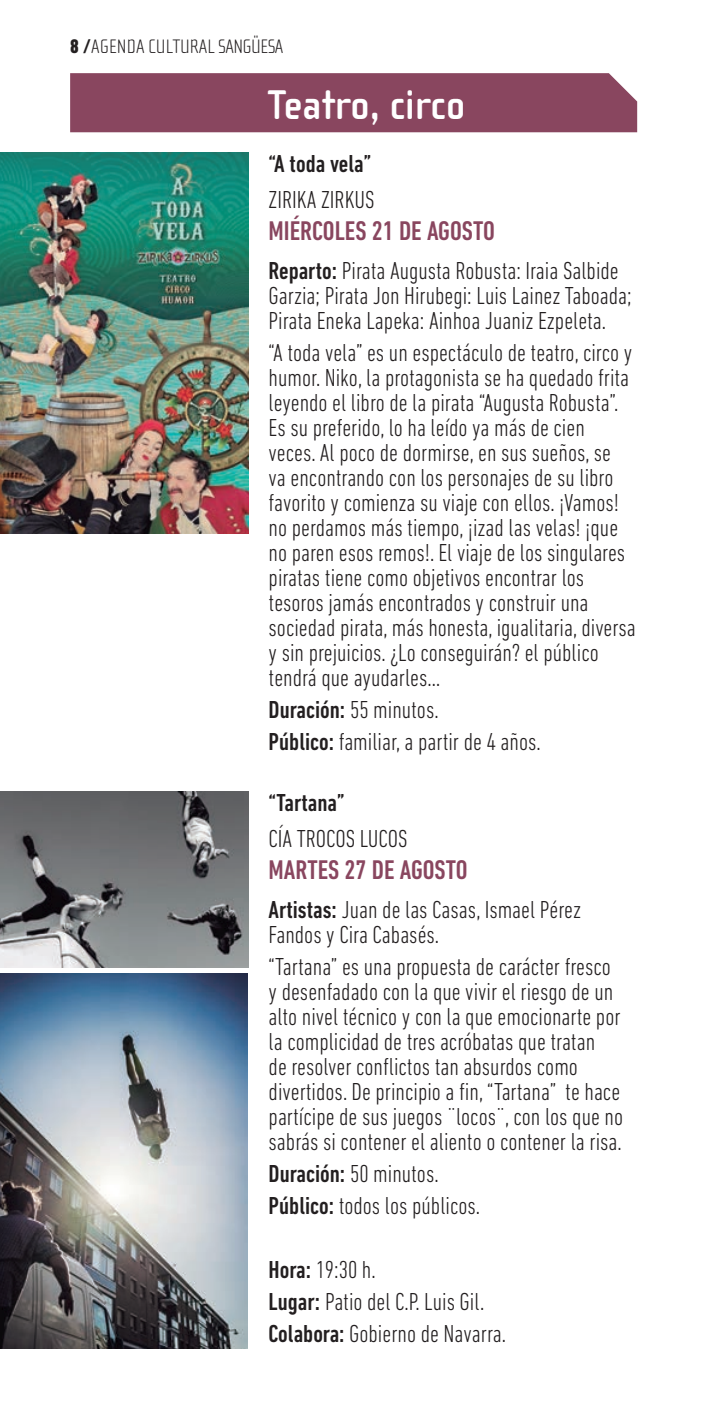
<style>
.page{position:relative;width:702px;height:1422px;background:#fff}
.page>*{position:absolute;margin:0;border:0;box-sizing:border-box;transform-origin:0 0}
.t1{font:700 42.5px "Cholla Sans";color:#fff}
._02-Fechas_rojas{font:500 condensed 27.5px "DIN Next LT Pro";color:#89465f}
._01-Texto_normal{font:300 condensed 25px/25px "DIN Next LT Pro";color:#231f20}
._03-Actividad{font:500 condensed 25px "DIN Next LT Pro";color:#231f20}
.marcadores{font:100 20px "Cholla Sans";color:#231f20}
.s1{font-family:"DIN Next LT Pro";font-weight:800;font-stretch:condensed}
.s2{font-weight:500}
</style>
<div class="page">
<div style="left:70px;top:73px;width:567px;height:59px;background:#89465f"></div>
<img style="left:0;top:153px;width:249px;height:381px">
<img style="left:0;top:792px;width:249px;height:175px">
<img style="left:0;top:974px;width:247px;height:375px">
<p class="marcadores" style="left:70px;top:36px;width:215px"><span class="s1">8 ⁄</span> AGENDA CULTURAL SANGÜESA</p>
<p class="t1" style="left:269px;top:82px;width:198px">Teatro, circo</p>
<p class="_03-Actividad" style="left:269px;top:150px;width:104px">“A toda vela”</p>
<p class="_01-Texto_normal" style="left:269px;top:187px;width:107px">ZIRIKA ZIRKUS</p>
<p class="_02-Fechas_rojas" style="left:269px;top:215px;width:228px">MIÉRCOLES 21 DE AGOSTO</p>
<p class="_01-Texto_normal" style="left:269px;top:258px;width:365px"><span class="s2">Reparto:</span> Pirata Augusta Robusta: Iraia Salbide<br>Garzia; Pirata Jon Hirubegi: Luis Lainez Taboada;<br>Pirata Eneka Lapeka: Ainhoa Juaniz Ezpeleta.</p>
<p class="_01-Texto_normal" style="left:269px;top:340px;width:369px">“A toda vela” es un espectáculo de teatro, circo y humor. Niko, la protagonista se ha quedado frita leyendo el libro de la pirata “Augusta Robusta”.<br>Es su preferido, lo ha leído ya más de cien veces. Al poco de dormirse, en sus sueños, se<br>va encontrando con los personajes de su libro favorito y comienza su viaje con ellos. ¡Vamos! no perdamos más tiempo, ¡izad las velas! ¡que no paren esos remos!. El viaje de los singulares piratas tiene como objetivos encontrar los tesoros jamás encontrados y construir una sociedad pirata, más honesta, igualitaria, diversa y sin prejuicios. ¿Lo conseguirán? el público tendrá que ayudarles…</p>
<p class="_01-Texto_normal" style="left:269px;top:697px;width:172px"><span class="s2">Duración:</span> 55 minutos.</p>
<p class="_01-Texto_normal" style="left:269px;top:729px;width:274px"><span class="s2">Público:</span> familiar, a partir de 4 años.</p>
<p class="_03-Actividad" style="left:269px;top:788px;width:77px">“Tartana”</p>
<p class="_01-Texto_normal" style="left:269px;top:825px;width:141px">CÍA TROCOS LUCOS</p>
<p class="_02-Fechas_rojas" style="left:269px;top:854px;width:200px">MARTES 27 DE AGOSTO</p>
<p class="_01-Texto_normal" style="left:269px;top:897px;width:314px"><span class="s2">Artistas:</span> Juan de las Casas, Ismael Pérez<br>Fandos y Cira Cabasés.</p>
<p class="_01-Texto_normal" style="left:269px;top:954px;width:356px">“Tartana” es una propuesta de carácter fresco y desenfadado con la que vivir el riesgo de un alto nivel técnico y con la que emocionarte por la complicidad de tres acróbatas que tratan<br>de resolver conflictos tan absurdos como divertidos. De principio a fin, “Tartana” te hace partícipe de sus juegos ¨locos¨, con los que no sabrás si contener el aliento o contener la risa.</p>
<p class="_01-Texto_normal" style="left:269px;top:1161px;width:172px"><span class="s2">Duración:</span> 50 minutos.</p>
<p class="_01-Texto_normal" style="left:269px;top:1193px;width:213px"><span class="s2">Público:</span> todos los públicos.</p>
<p class="_01-Texto_normal" style="left:269px;top:1257px;width:109px"><span class="s2">Hora:</span> 19:30 h.</p>
<p class="_01-Texto_normal" style="left:269px;top:1289px;width:217px"><span class="s2">Lugar:</span> Patio del C.P. Luis Gil.</p>
<p class="_01-Texto_normal" style="left:269px;top:1321px;width:239px"><span class="s2">Colabora:</span> Gobierno de Navarra.</p>
</div>
